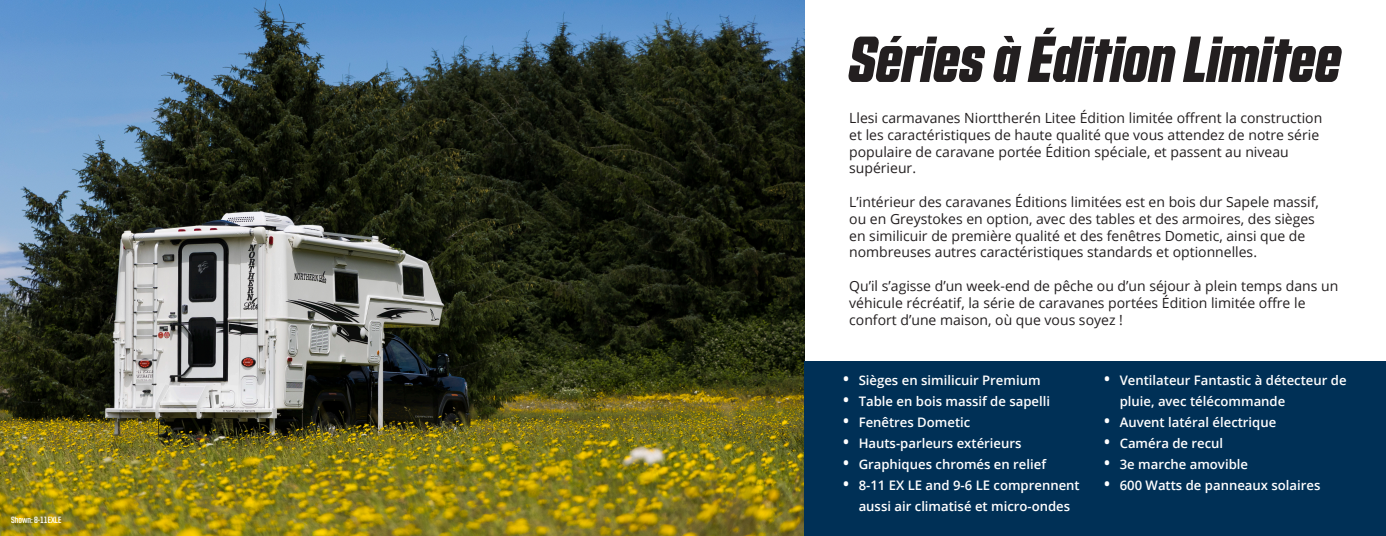
<style>
.page{position:relative;width:1386px;height:536px;background:#fff}
.page>*{position:absolute;margin:0;border:0;box-sizing:border-box;transform-origin:0 0}
.t1{font:italic 700 63px "Countach";color:#231f20}
.t2{font:14px/16.8px "Open Sans";color:#231f20}
.t3{font:600 13.12px/21px "Open Sans";color:#fff;text-align:center}
.t4{font:8.75px "Countach";color:#fff}
.s1{font-size:17.5px}
</style>
<div class="page">
<img style="left:0;top:0;width:804px;height:536px">
<div style="left:804px;top:361px;width:582px;height:175px;background:#003056"></div>
<p class="t4" style="left:11px;top:514px;width:52px">Shown: 8-11EXLE</p>
<p class="t1" style="left:849px;top:19px;width:494px">Séries à Édition Limitee</p>
<p class="t2" style="left:849px;top:109px;width:475px">Llesi carmavanes Niorttherén Litee Édition limitée offrent la construction et les caractéristiques de haute qualité que vous attendez de notre série populaire de caravane portée Édition spéciale, et passent au niveau supérieur.</p>
<p class="t2" style="left:849px;top:193px;width:471px">L’intérieur des caravanes Éditions limitées est en bois dur Sapele massif, ou en Greystokes en option, avec des tables et des armoires, des sièges en similicuir de première qualité et des fenêtres Dometic, ainsi que de nombreuses autres caractéristiques standards et optionnelles.</p>
<p class="t2" style="left:849px;top:277px;width:491px">Qu’il s’agisse d’un week-end de pêche ou d’un séjour à plein temps dans un</p>
<p class="t2" style="left:849px;top:294px;width:458px">véhicule récréatif, la série de caravanes portées Édition limitée offre le confort d’une maison, où que vous soyez !</p>
<p class="t3" style="left:843px;top:369px;width:199px"><span class="s1">•</span> Sièges en similicuir Premium</p>
<p class="t3" style="left:843px;top:390px;width:209px"><span class="s1">•</span> Table en bois massif de sapelli</p>
<p class="t3" style="left:843px;top:411px;width:129px"><span class="s1">•</span> Fenêtres Dometic</p>
<p class="t3" style="left:843px;top:432px;width:180px"><span class="s1">•</span> Hauts-parleurs extérieurs</p>
<p class="t3" style="left:843px;top:453px;width:205px"><span class="s1">•</span> Graphiques chromés en relief</p>
<p class="t3" style="left:843px;top:474px;width:238px"><span class="s1">•</span> 8-11 EX LE and 9-6 LE comprennent aussi air climatisé et micro-ondes</p>
<p class="t3" style="left:1120px;top:369px;width:228px;text-align:left;text-indent:-16px"><span class="s1">•</span> Ventilateur Fantastic à détecteur de pluie, avec télécommande</p>
<p class="t3" style="left:1104px;top:411px;width:174px"><span class="s1">•</span> Auvent latéral électrique</p>
<p class="t3" style="left:1104px;top:432px;width:121px"><span class="s1">•</span> Caméra de recul</p>
<p class="t3" style="left:1104px;top:453px;width:146px"><span class="s1">•</span> 3e marche amovible</p>
<p class="t3" style="left:1104px;top:474px;width:218px"><span class="s1">•</span> 600 Watts de panneaux solaires</p>
</div>
